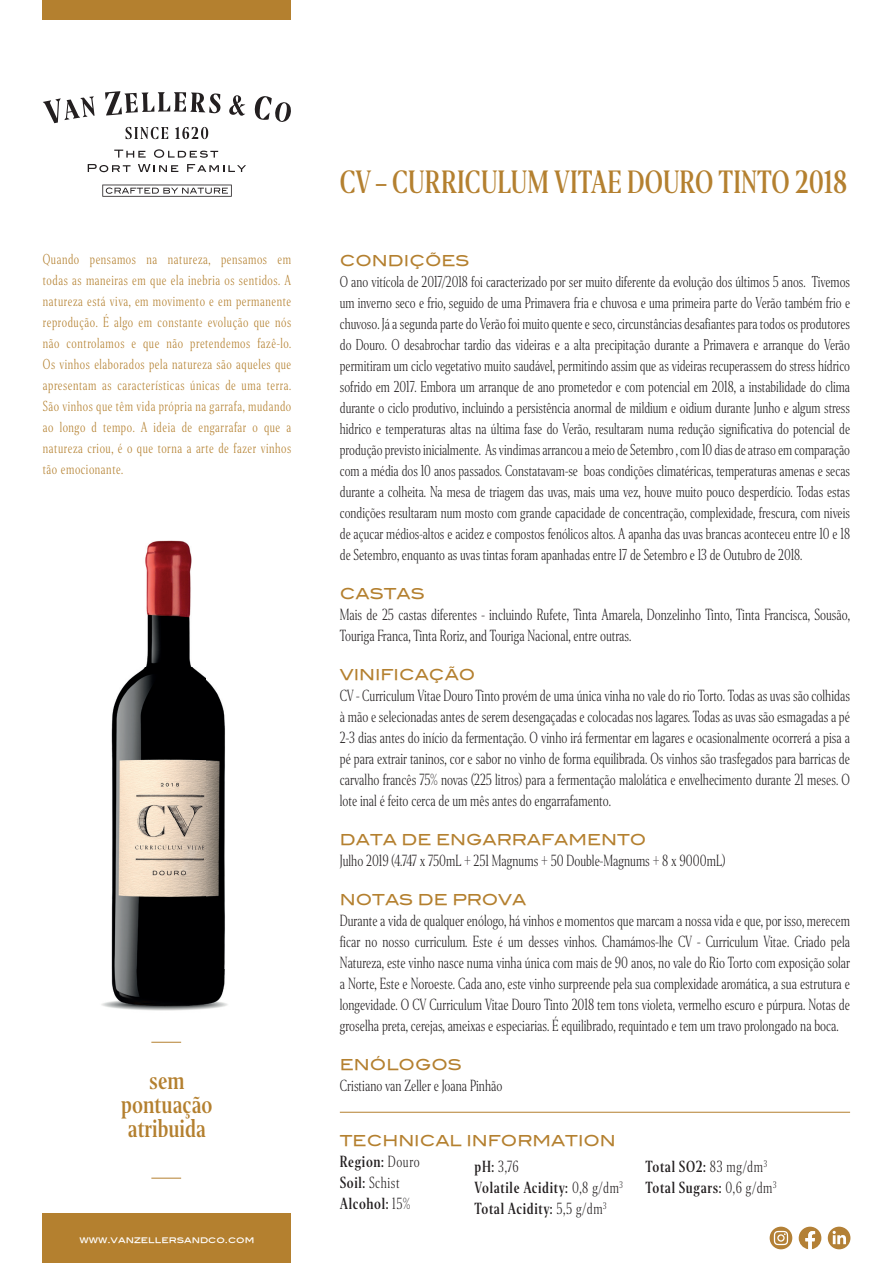
<style>
.page{position:relative;width:893px;height:1263px;background:#fff}
.page>*{position:absolute;margin:0;border:0;box-sizing:border-box;transform-origin:0 0}
.t1{font:500 30px "Editor Condensed";color:#b4802f}
.t2{font:500 24px/24px "Editor Condensed";color:#b4802f;text-align:center}
.t3{font:300 15px/21px "Editor Condensed";color:#231f20;text-align:justify}
.t4{font:500 15px/21px "Editor Condensed";letter-spacing:.04em;color:#231f20}
.t5{font:15px "Blair Md ITCTT Medium";color:#b4802f}
.t6{font:300 14.7px/21px "Editor Condensed";color:#231f20;text-align:justify}
.t7{font:300 13.5px/21px "Editor Condensed";letter-spacing:.04em;color:#b4802f;text-align:justify}
.t8{font:9px "Blair Md ITCTT Medium";color:#fff}
.s1{font-weight:300}
</style>
<div class="page">
<div style="left:43px;top:1213px;width:248px;height:50px;background:#b4802f"></div>
<svg style="left:43px;top:91px;width:248px;height:48px"></svg>
<svg style="left:114px;top:150px;width:32px;height:8px"></svg>
<svg style="left:154px;top:149px;width:64px;height:9px"></svg>
<svg style="left:88px;top:164px;width:43px;height:8px"></svg>
<svg style="left:138px;top:164px;width:40px;height:8px"></svg>
<svg style="left:187px;top:164px;width:59px;height:8px"></svg>
<svg style="left:102px;top:185px;width:130px;height:12px"></svg>
<div style="left:43px;top:0;width:248px;height:19px;background:#b4802f"></div>
<img style="left:101px;top:540px;width:127px;height:471px">
<hr style="left:340px;top:1112px;width:510px;height:1px;background:#b4802f">
<svg style="left:770px;top:1227px;width:22px;height:22px"></svg>
<svg style="left:774px;top:1231px;width:14px;height:14px"></svg>
<div style="left:828px;top:1227px;width:22px;height:22px;background:#b38036;border-radius:50%"></div>
<svg style="left:833px;top:1231px;width:13px;height:13px"></svg>
<svg style="left:799px;top:1227px;width:22px;height:22px"></svg>
<hr style="left:151px;top:1042px;width:30px;height:1px;background:#b4802f">
<hr style="left:151px;top:1178px;width:30px;height:1px;background:#b4802f">
<p class="t7" style="left:43px;top:249px;width:250px">Quando pensamos na natureza, pensamos em todas as maneiras em que ela inebria os sentidos. A natureza está viva, em movimento e em permanente reprodução. É algo em constante evolução que nós não controlamos e que não pretendemos fazê-lo.<br>Os vinhos elaborados pela natureza são aqueles que apresentam as características únicas de uma terra.<br>São vinhos que têm vida própria na garrafa, mudando ao longo d tempo. A ideia de engarrafar o que a natureza criou, é o que torna a arte de fazer vinhos tão emocionante.</p>
<h2 class="t2" style="left:121px;top:1068px;width:93px">sem pontuação atribuida</h2>
<p class="t8" style="left:79px;top:1232px;width:177px">www.vanzellersandco.com</p>
<h1 class="t1" style="left:340px;top:163px;width:509px">CV – CURRICULUM VITAE DOURO TINTO 2018</h1>
<p class="t5" style="left:340px;top:248px;width:131px">CONDIÇÕES</p>
<p class="t6" style="left:340px;top:271px;width:512px">O ano vitícola de 2017/2018 foi caracterizado por ser muito diferente da evolução dos últimos 5 anos. Tivemos um inverno seco e frio, seguido de uma Primavera fria e chuvosa e uma primeira parte do Verão também frio e chuvoso. Já a segunda parte do Verão foi muito quente e seco, circunstâncias desafiantes para todos os produtores do Douro. O desabrochar tardio das videiras e a alta precipitação durante a Primavera e arranque do Verão permitiram um ciclo vegetativo muito saudável, permitindo assim que as videiras recuperassem do stress hídrico sofrido em 2017. Embora um arranque de ano prometedor e com potencial em 2018, a instabilidade do clima durante o ciclo produtivo, incluindo a persistência anormal de mildium e oidium durante Junho e algum stress hidrico e temperaturas altas na última fase do Verão, resultaram numa redução significativa do potencial de produção previsto inicialmente. As vindimas arrancou a meio de Setembro , com 10 dias de atraso em comparação com a média dos 10 anos passados. Constatavam-se boas condições climatéricas, temperaturas amenas e secas durante a colheita. Na mesa de triagem das uvas, mais uma vez, houve muito pouco desperdício. Todas estas condições resultaram num mosto com grande capacidade de concentração, complexidade, frescura, com niveis de açucar médios-altos e acidez e compostos fenólicos altos. A apanha das uvas brancas aconteceu entre 10 e 18 de Setembro, enquanto as uvas tintas foram apanhadas entre 17 de Setembro e 13 de Outubro de 2018.</p>
<p class="t5" style="left:340px;top:581px;width:87px">CASTAS</p>
<p class="t3" style="left:340px;top:604px;width:512px">Mais de 25 castas diferentes - incluindo Rufete, Tinta Amarela, Donzelinho Tinto, Tinta Francisca, Sousão,<br>Touriga Franca, Tinta Roriz, and Touriga Nacional, entre outras.</p>
<p class="t5" style="left:340px;top:662px;width:137px">VINIFICAÇÃO</p>
<p class="t3" style="left:340px;top:685px;width:512px">CV - Curriculum Vitae Douro Tinto provém de uma única vinha no vale do rio Torto. Todas as uvas são colhidas à mão e selecionadas antes de serem desengaçadas e colocadas nos lagares. Todas as uvas são esmagadas a pé 2-3 dias antes do início da fermentação. O vinho irá fermentar em lagares e ocasionalmente ocorrerá a pisa a pé para extrair taninos, cor e sabor no vinho de forma equilibrada. Os vinhos são trasfegados para barricas de carvalho francês 75% novas (225 litros) para a fermentação malolática e envelhecimento durante 21 meses. O lote inal é feito cerca de um mês antes do engarrafamento.</p>
<p class="t5" style="left:340px;top:827px;width:308px">DATA DE ENGARRAFAMENTO</p>
<p class="t3" style="left:340px;top:850px;width:387px">Julho 2019 (4.747 x 750mL + 251 Magnums + 50 Double-Magnums + 8 x 9000mL)</p>
<p class="t5" style="left:340px;top:887px;width:188px">NOTAS DE PROVA</p>
<p class="t3" style="left:340px;top:910px;width:512px">Durante a vida de qualquer enólogo, há vinhos e momentos que marcam a nossa vida e que, por isso, merecem ficar no nosso curriculum. Este é um desses vinhos. Chamámos-lhe CV - Curriculum Vitae. Criado pela Natureza, este vinho nasce numa vinha única com mais de 90 anos, no vale do Rio Torto com exposição solar a Norte, Este e Noroeste. Cada ano, este vinho surpreende pela sua complexidade aromática, a sua estrutura e longevidade. O CV Curriculum Vitae Douro Tinto 2018 tem tons violeta, vermelho escuro e púrpura. Notas de groselha preta, cerejas, ameixas e especiarias. É equilibrado, requintado e tem um travo prolongado na boca.</p>
<p class="t5" style="left:340px;top:1052px;width:124px">ENÓLOGOS</p>
<p class="t3" style="left:340px;top:1075px;width:164px">Cristiano van Zeller e Joana Pinhão</p>
<p class="t5" style="left:340px;top:1128px;width:277px">TECHNICAL INFORMATION</p>
<p class="t4" style="left:340px;top:1151px;width:81px">Region: <span class="s1">Douro<br></span>Soil: <span class="s1">Schist<br></span>Alcohol: <span class="s1">15%</span></p>
<p class="t4" style="left:475px;top:1156px;width:150px">pH: <span class="s1">3,76<br></span>Volatile Acidity: <span class="s1">0,8 g/dm</span><sup>3<br></sup>Total Acidity: <span class="s1">5,5 g/dm</span><sup>3</sup></p>
<p class="t4" style="left:646px;top:1156px;width:132px">Total SO2: <span class="s1">83 mg/dm</span><sup>3<br></sup>Total Sugars: <span class="s1">0,6 g/dm</span><sup>3</sup></p>
</div>
